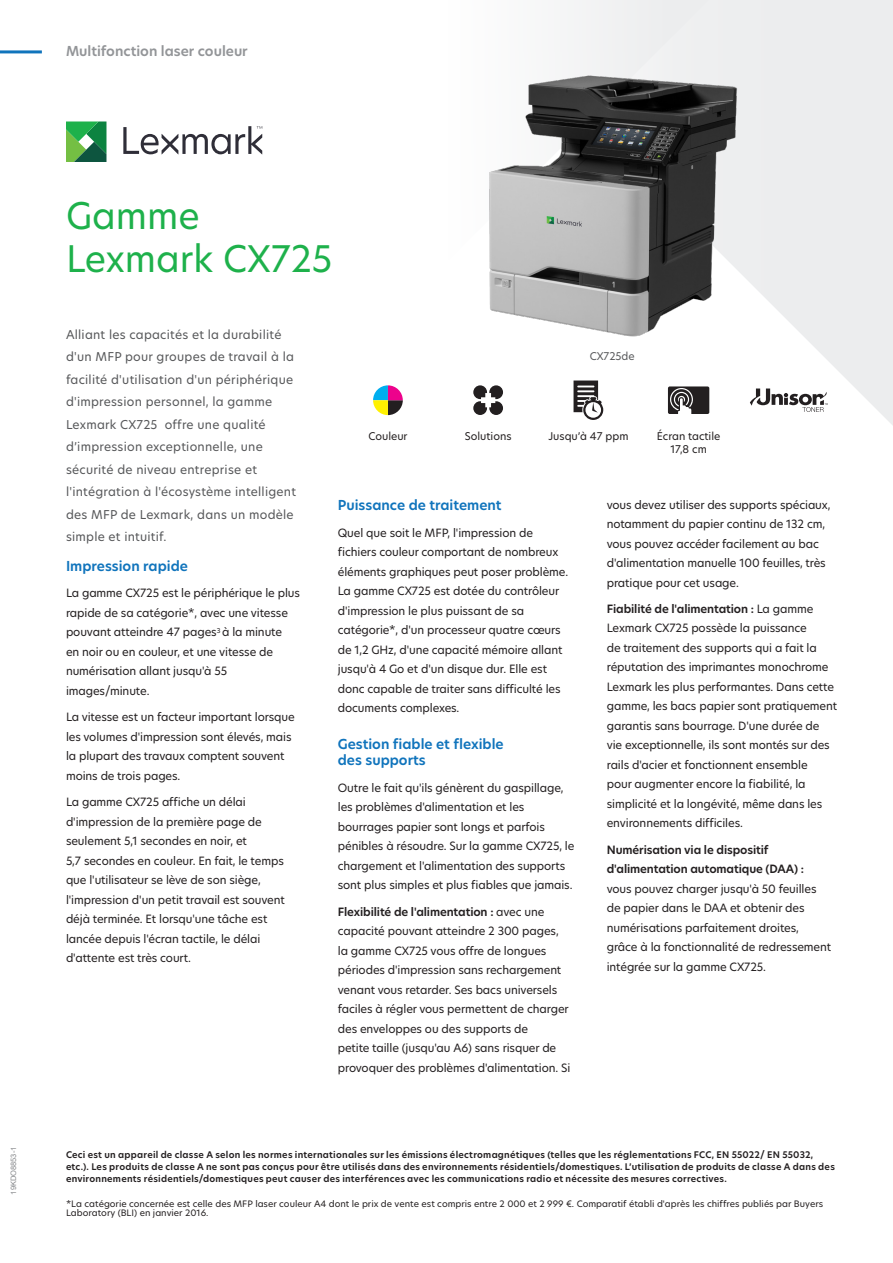
<style>
.page{position:relative;width:893px;height:1263px;background:#fff}
.page>*{position:absolute;margin:0;border:0;box-sizing:border-box;transform-origin:0 0}
.Header_Style_-_Level{font:36px/43.2px "TP Hero";color:#1eb14b}
.Header_Style_-_Level-2{font:600 13.5px/16.5px "TP Hero";color:#1074bc}
.Document_Label_Style{font:600 13.5px "TP Hero";color:#939598}
.Introduction_Paragra{font:12px/22.5px "TP Hero";letter-spacing:.02em;color:#57585a}
.Body_Copy{font:11.25px/19.5px "TP Hero";letter-spacing:-.01em;color:#231f20}
.Body_Copy_keep_optio{font:11.25px/19.5px "TP Hero";letter-spacing:-.01em;color:#231f20}
.Features_Icon_Labels{font:10.5px/12.6px "TP Hero";color:#231f20;text-align:center}
.Features_Icon_Labels-2{font:10.5px "TP Hero";color:#57585a}
.FCC_regulation_-_fro{font:600 9px/12px "TP Hero";letter-spacing:.025em;color:#231f20}
.Footnotes{font:8.7px/9px "TP Hero";color:#231f20}
.t1{font:7.5px "Arial Unicode MS";color:#87898c}
.s1{font-weight:600}
</style>
<div class="page">
<svg style="left:722px;top:0;width:171px;height:425px"></svg>
<svg style="left:386px;top:0;width:336px;height:416px"></svg>
<svg style="left:123px;top:126px;width:139px;height:28px"></svg>
<svg style="left:66px;top:121px;width:40px;height:41px;background:#3f9c55"></svg>
<hr style="left:0;top:50px;width:42px;height:3px;background:#1074bc">
<svg style="left:373px;top:385px;width:30px;height:30px"></svg>
<svg style="left:473px;top:385px;width:30px;height:30px"></svg>
<svg style="left:573px;top:380px;width:30px;height:40px"></svg>
<svg style="left:668px;top:386px;width:41px;height:28px"></svg>
<svg style="left:750px;top:388px;width:78px;height:24px"></svg>
<img style="left:477px;top:69px;width:270px;height:275px">
<p class="Document_Label_Style" style="left:66px;top:42px;width:183px">Multifonction laser couleur</p>
<p class="t1" style="left:8px;top:1194px;width:49px;rotate:-90deg">19KDO8853-1</p>
<p class="Header_Style_-_Level" style="left:66px;top:193px;width:268px">Gamme<br>Lexmark CX725</p>
<p class="Introduction_Paragra" style="left:66px;top:323px;width:232px">Alliant les capacités et la durabilité d'un MFP pour groupes de travail à la facilité d'utilisation d'un périphérique d'impression personnel, la gamme Lexmark CX725 offre une qualité d’impression exceptionnelle, une sécurité de niveau entreprise et l'intégration à l'écosystème intelligent des MFP de Lexmark, dans un modèle simple et intuitif.</p>
<p class="Header_Style_-_Level-2" style="left:66px;top:558px;width:123px">Impression rapide</p>
<p class="Body_Copy" style="left:66px;top:583px;width:236px">La gamme CX725 est le périphérique le plus rapide de sa catégorie*, avec une vitesse pouvant atteindre 47 pages<sup>3</sup> à la minute<br>en noir ou en couleur, et une vitesse de numérisation allant jusqu'à 55 images/minute.</p>
<p class="Body_Copy" style="left:66px;top:707px;width:230px">La vitesse est un facteur important lorsque les volumes d'impression sont élevés, mais la plupart des travaux comptent souvent moins de trois pages.</p>
<p class="Body_Copy" style="left:66px;top:792px;width:220px">La gamme CX725 affiche un délai d'impression de la première page de seulement 5,1 secondes en noir, et<br>5,7 secondes en couleur. En fait, le temps que l'utilisateur se lève de son siège, l'impression d'un petit travail est souvent déjà terminée. Et lorsqu'une tâche est lancée depuis l'écran tactile, le délai d'attente est très court.</p>
<p class="Features_Icon_Labels-2" style="left:590px;top:348px;width:46px">CX725de</p>
<p class="Features_Icon_Labels" style="left:369px;top:430px;width:41px">Couleur</p>
<p class="Features_Icon_Labels" style="left:465px;top:430px;width:48px">Solutions</p>
<p class="Features_Icon_Labels" style="left:548px;top:430px;width:82px">Jusqu’à 47 ppm</p>
<p class="Features_Icon_Labels" style="left:657px;top:430px;width:65px">Écran tactile<br>17,8 cm</p>
<p class="Header_Style_-_Level-2" style="left:338px;top:497px;width:165px">Puissance de traitement</p>
<p class="Body_Copy" style="left:338px;top:523px;width:232px">Quel que soit le MFP, l'impression de fichiers couleur comportant de nombreux éléments graphiques peut poser problème.<br>La gamme CX725 est dotée du contrôleur d'impression le plus puissant de sa catégorie*, d'un processeur quatre cœurs de 1,2 GHz, d'une capacité mémoire allant jusqu'à 4 Go et d'un disque dur. Elle est donc capable de traiter sans difficulté les documents complexes.</p>
<p class="Header_Style_-_Level-2" style="left:338px;top:736px;width:167px">Gestion fiable et flexible des supports</p>
<p class="Body_Copy" style="left:338px;top:778px;width:238px">Outre le fait qu'ils génèrent du gaspillage, les problèmes d'alimentation et les bourrages papier sont longs et parfois pénibles à résoudre. Sur la gamme CX725, le chargement et l'alimentation des supports sont plus simples et plus fiables que jamais.</p>
<p class="Body_Copy_keep_optio" style="left:338px;top:901px;width:234px"><span class="s1">Flexibilité de l'alimentation :</span> avec une capacité pouvant atteindre 2 300 pages, la gamme CX725 vous offre de longues périodes d'impression sans rechargement venant vous retarder. Ses bacs universels faciles à régler vous permettent de charger des enveloppes ou des supports de<br>petite taille (jusqu'au A6) sans risquer de provoquer des problèmes d'alimentation. Si</p>
<p class="Body_Copy_keep_optio" style="left:607px;top:494px;width:225px">vous devez utiliser des supports spéciaux, notamment du papier continu de 132 cm, vous pouvez accéder facilement au bac d'alimentation manuelle 100 feuilles, très pratique pour cet usage.</p>
<p class="Body_Copy" style="left:607px;top:599px;width:232px"><span class="s1">Fiabilité de l'alimentation :</span> La gamme Lexmark CX725 possède la puissance<br>de traitement des supports qui a fait la réputation des imprimantes monochrome Lexmark les plus performantes. Dans cette gamme, les bacs papier sont pratiquement garantis sans bourrage. D'une durée de vie exceptionnelle, ils sont montés sur des rails d'acier et fonctionnent ensemble<br>pour augmenter encore la fiabilité, la simplicité et la longévité, même dans les environnements difficiles.</p>
<p class="Body_Copy" style="left:607px;top:839px;width:226px"><span class="s1">Numérisation via le dispositif d'alimentation automatique (DAA) : </span>vous pouvez charger jusqu'à 50 feuilles de papier dans le DAA et obtenir des numérisations parfaitement droites, grâce à la fonctionnalité de redressement intégrée sur la gamme CX725.</p>
<p class="FCC_regulation_-_fro" style="left:66px;top:1149px;width:770px">Ceci est un appareil de classe A selon les normes internationales sur les émissions électromagnétiques (telles que les réglementations FCC, EN 55022/ EN 55032, etc.). Les produits de classe A ne sont pas conçus pour être utilisés dans des environnements résidentiels/domestiques. L’utilisation de produits de classe A dans des environnements résidentiels/domestiques peut causer des interférences avec les communications radio et nécessite des mesures correctives.</p>
<p class="Footnotes" style="left:66px;top:1199px;width:759px">*La catégorie concernée est celle des MFP laser couleur A4 dont le prix de vente est compris entre 2 000 et 2 999 €. Comparatif établi d'après les chiffres publiés par Buyers<br>Laboratory (BLI) en janvier 2016.</p>
</div>
